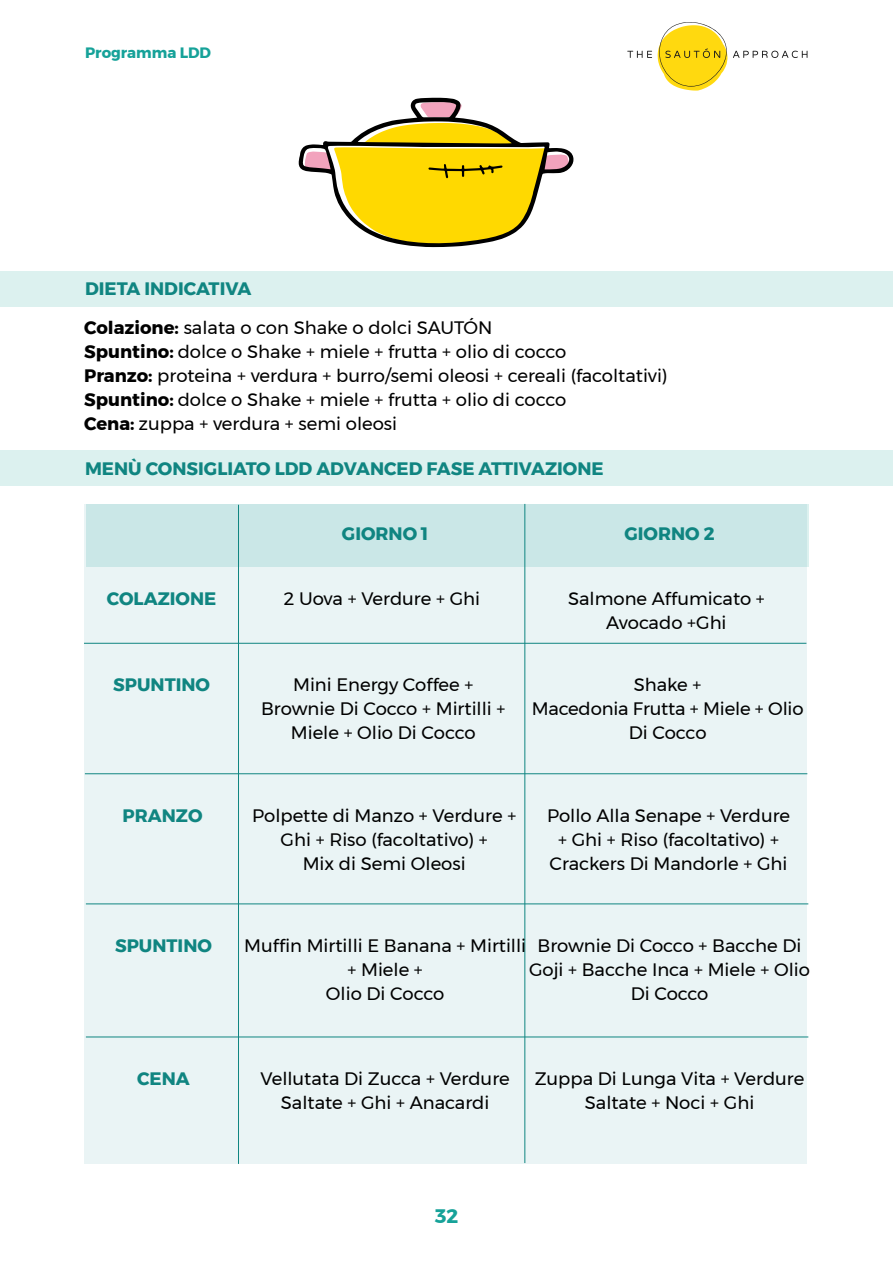
<style>
.page{position:relative;width:893px;height:1263px;background:#fff}
.page>*{position:absolute;margin:0;border:0;box-sizing:border-box;transform-origin:0 0}
.t1{font:700 19.5px "Montserrat";color:#16a299}
.t2{font:18px/24px "Montserrat";color:#000;text-align:center}
.t3{font:700 18px "Montserrat";color:#108581}
.t4{font:700 15px "Montserrat";color:#16a299}
.s1{font-weight:700}
</style>
<div class="page">
<svg style="left:627px;top:22px;width:180px;height:69px"></svg>
<div style="left:0;top:451px;width:893px;height:35px;background:#dcf1ef"></div>
<div style="left:84px;top:505px;width:722px;height:659px;background:#eaf4f5"></div>
<div style="left:86px;top:504px;width:723px;height:62px;background:#cae7e7"></div>
<hr style="left:238px;top:505px;width:1px;height:659px;background:#108581">
<hr style="left:524px;top:504px;width:1px;height:659px;background:#108581">
<hr style="left:84px;top:643px;width:722px;height:1px;background:#108581">
<hr style="left:85px;top:773px;width:722px;height:1px;background:#108581">
<hr style="left:86px;top:903px;width:722px;height:1px;background:#108581">
<hr style="left:86px;top:1036px;width:722px;height:1px;background:#108581">
<div style="left:0;top:271px;width:893px;height:36px;background:#dcf1ef"></div>
<svg style="left:299px;top:98px;width:275px;height:149px"></svg>
<p class="t4" style="left:85px;top:41px;width:128px">Programma LDD</p>
<p class="t3" style="left:85px;top:275px;width:168px">DIETA INDICATIVA</p>
<p class="t2" style="left:84px;top:315px;width:585px;text-align:left"><span class="s1">Colazione:</span> salata o con Shake o dolci SAUTÓN<br><span class="s1">Spuntino:</span> dolce o Shake + miele + frutta + olio di cocco<br><span class="s1">Pranzo:</span> proteina + verdura + burro/semi oleosi + cereali (facoltativi)<br><span class="s1">Spuntino:</span> dolce o Shake + miele + frutta + olio di cocco<br><span class="s1">Cena:</span> zuppa + verdura + semi oleosi</p>
<p class="t3" style="left:85px;top:454px;width:520px">MENÙ CONSIGLIATO LDD ADVANCED FASE ATTIVAZIONE</p>
<p class="t3" style="left:342px;top:519px;width:88px">GIORNO 1</p>
<p class="t3" style="left:624px;top:519px;width:92px">GIORNO 2</p>
<p class="t3" style="left:107px;top:584px;width:111px">COLAZIONE</p>
<p class="t2" style="left:284px;top:587px;width:198px">2 Uova + Verdure + Ghi</p>
<p class="t2" style="left:568px;top:587px;width:198px">Salmone Affumicato +<br>Avocado +Ghi</p>
<p class="t3" style="left:113px;top:670px;width:98px">SPUNTINO</p>
<p class="t2" style="left:261px;top:672px;width:246px">Mini Energy Coffee +<br>Brownie Di Cocco + Mirtilli +<br>Miele + Olio Di Cocco</p>
<p class="t2" style="left:532px;top:672px;width:273px">Shake +<br>Macedonia Frutta + Miele + Olio<br>Di Cocco</p>
<p class="t3" style="left:123px;top:801px;width:81px">PRANZO</p>
<p class="t2" style="left:252px;top:803px;width:266px">Polpette di Manzo + Verdure +<br>Ghi + Riso (facoltativo) +<br>Mix di Semi Oleosi</p>
<p class="t2" style="left:547px;top:803px;width:245px">Pollo Alla Senape + Verdure + Ghi + Riso (facoltativo) +<br>Crackers Di Mandorle + Ghi</p>
<p class="t3" style="left:115px;top:931px;width:98px">SPUNTINO</p>
<p class="t2" style="left:244px;top:933px;width:283px">Muffin Mirtilli E Banana + Mirtilli + Miele +<br>Olio Di Cocco</p>
<p class="t2" style="left:529px;top:933px;width:282px">Brownie Di Cocco + Bacche Di<br>Goji + Bacche Inca + Miele + Olio<br>Di Cocco</p>
<p class="t3" style="left:137px;top:1064px;width:54px">CENA</p>
<p class="t2" style="left:260px;top:1066px;width:251px">Vellutata Di Zucca + Verdure<br>Saltate + Ghi + Anacardi</p>
<p class="t2" style="left:535px;top:1066px;width:271px">Zuppa Di Lunga Vita + Verdure<br>Saltate + Noci + Ghi</p>
<p class="t1" style="left:435px;top:1200px;width:25px">32</p>
</div>
